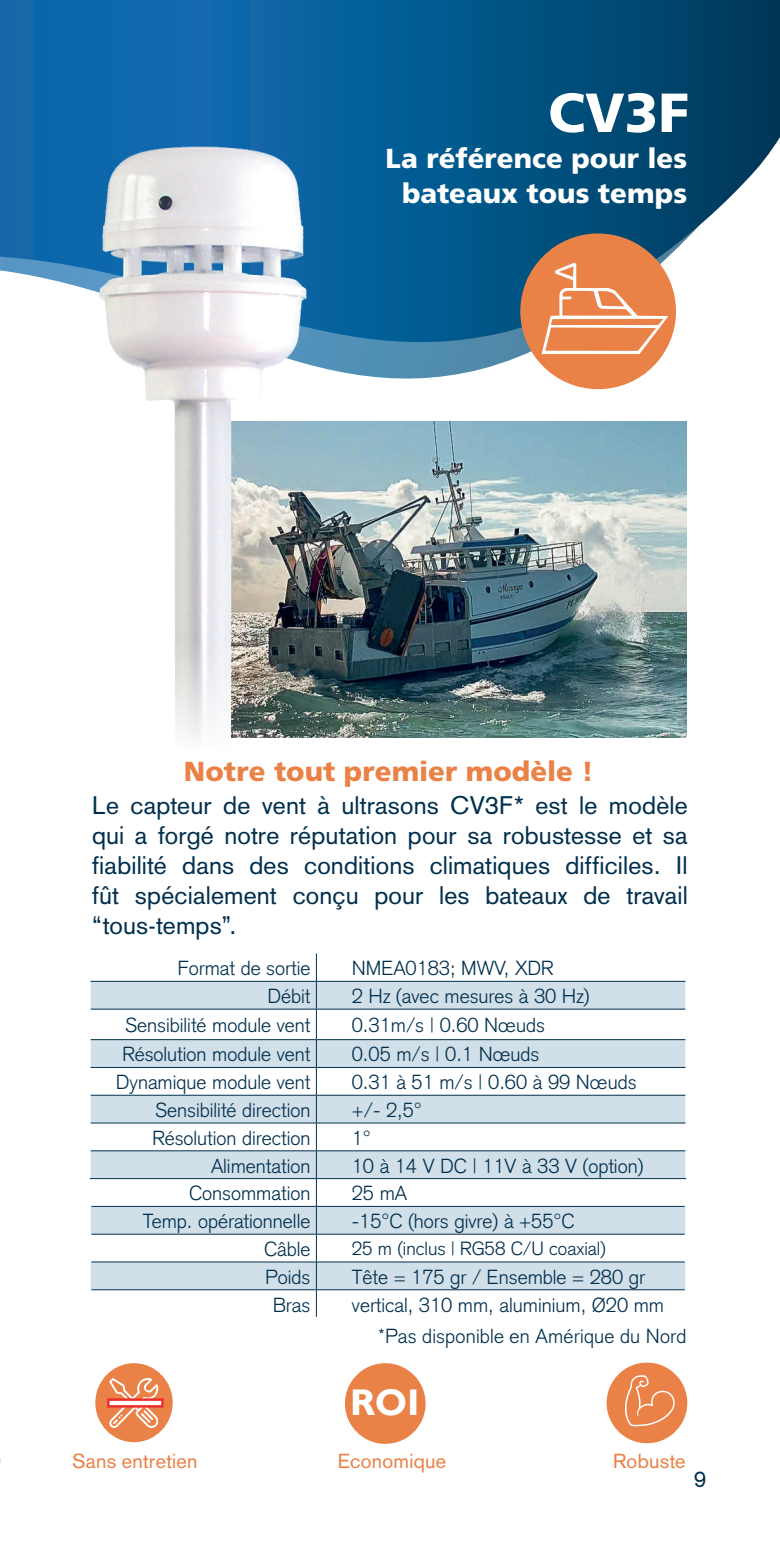
<style>
.page{position:relative;width:780px;height:1560px;background:#fff}
.page>*{position:absolute;margin:0;border:0;box-sizing:border-box;transform-origin:0 0}
.t1{font:900 55px "Frutiger";color:#fff}
.t2{font:700 37px "Gill Sans";color:#fff}
.Product{font:900 27.5px/35px "Frutiger";color:#fff;text-align:center}
.Product-2{font:900 27.5px "Frutiger";letter-spacing:.005em;color:#ea8146}
.Product_Sub{font:25px/30px "Akzidenz Grotesk";letter-spacing:.005em;color:#002f4e;text-align:justify}
.t3{font:22.5px "Akzidenz Grotesk";color:#002f4e}
.Product_Sub-2{font:300 20px "Akzidenz Grotesk";color:#002f4e}
.Product-3{font:20px "Akzidenz Grotesk";letter-spacing:.015em;color:#ea8146}
.t4{font:300 18.75px "Akzidenz Grotesk";color:#002f4e}
</style>
<div class="page">
<svg style="left:0;top:0;width:780px;height:372px"></svg>
<svg style="left:91px;top:981px;width:594px;height:308px;fill:#d1dfe9"></svg>
<hr style="left:91px;top:980px;width:225px;height:1px;background:#002f4e">
<hr style="left:316px;top:980px;width:369px;height:1px;background:#002f4e">
<svg style="left:316px;top:953px;width:1px;height:55px"></svg>
<hr style="left:91px;top:1008px;width:225px;height:1px;background:#002f4e">
<hr style="left:316px;top:1008px;width:369px;height:1px;background:#002f4e">
<hr style="left:316px;top:1009px;width:1px;height:30px;background:#002f4e">
<hr style="left:91px;top:1039px;width:225px;height:1px;background:#002f4e">
<hr style="left:316px;top:1039px;width:369px;height:1px;background:#002f4e">
<hr style="left:91px;top:1066px;width:225px;height:1px;background:#002f4e">
<hr style="left:316px;top:1066px;width:369px;height:1px;background:#002f4e">
<hr style="left:91px;top:1094px;width:225px;height:1px;background:#002f4e">
<hr style="left:316px;top:1094px;width:369px;height:1px;background:#002f4e">
<hr style="left:91px;top:1122px;width:225px;height:1px;background:#002f4e">
<hr style="left:316px;top:1122px;width:369px;height:1px;background:#002f4e">
<hr style="left:91px;top:1150px;width:225px;height:1px;background:#002f4e">
<hr style="left:316px;top:1150px;width:369px;height:1px;background:#002f4e">
<hr style="left:90px;top:1177px;width:226px;height:1px;background:#002f4e">
<hr style="left:316px;top:1177px;width:370px;height:1px;background:#002f4e">
<hr style="left:91px;top:1205px;width:225px;height:1px;background:#002f4e">
<hr style="left:316px;top:1205px;width:368px;height:1px;background:#002f4e">
<hr style="left:91px;top:1233px;width:225px;height:1px;background:#002f4e">
<hr style="left:316px;top:1233px;width:368px;height:1px;background:#002f4e">
<hr style="left:91px;top:1261px;width:225px;height:1px;background:#002f4e">
<hr style="left:316px;top:1261px;width:368px;height:1px;background:#002f4e">
<hr style="left:91px;top:1289px;width:225px;height:1px;background:#002f4e">
<hr style="left:316px;top:1289px;width:368px;height:1px;background:#002f4e">
<svg style="left:316px;top:1039px;width:1px;height:277px"></svg>
<img style="left:412px;top:421px;width:274px;height:316px">
<img style="left:0;top:4px;width:412px;height:735px">
<div style="left:520px;top:233px;width:156px;height:156px;background:#ea8146;border-radius:50%"></div>
<svg style="left:541px;top:263px;width:127px;height:91px"></svg>
<div style="left:95px;top:1362px;width:78px;height:79px;background:#ea8146;border-radius:50%"></div>
<svg style="left:109px;top:1378px;width:50px;height:50px"></svg>
<div style="left:108px;top:1399px;width:54px;height:7px;background:#fff"></div>
<div style="left:107px;top:1398px;width:57px;height:9px;border:2px solid #ee2d2d"></div>
<div style="left:345px;top:1362px;width:80px;height:81px;background:#ea8146;border-radius:50%"></div>
<div style="left:606px;top:1362px;width:81px;height:80px;background:#ea8146;border-radius:50%"></div>
<svg style="left:624px;top:1375px;width:51px;height:51px"></svg>
<p class="t1" style="left:548px;top:79px;width:142px">CV3F</p>
<p class="Product" style="left:385px;top:141px;width:303px">La référence pour les bateaux tous temps</p>
<p class="Product-2" style="left:184px;top:755px;width:411px">Notre tout premier modèle !</p>
<p class="Product_Sub" style="left:92px;top:790px;width:597px">Le capteur de vent à ultrasons CV3F* est le modèle qui a forgé notre réputation pour sa robustesse et sa fiabilité dans des conditions climatiques difficiles. Il fût spécialement conçu pour les bateaux de travail “tous-temps”.</p>
<p class="Product_Sub-2" style="left:178px;top:956px;width:134px">Format de sortie</p>
<p class="Product_Sub-2" style="left:352px;top:956px;width:203px">NMEA0183; MWV, XDR</p>
<p class="Product_Sub-2" style="left:267px;top:984px;width:44px">Débit</p>
<p class="Product_Sub-2" style="left:352px;top:984px;width:239px">2 Hz (avec mesures à 30 Hz)</p>
<p class="Product_Sub-2" style="left:125px;top:1013px;width:187px">Sensibilité module vent</p>
<p class="Product_Sub-2" style="left:352px;top:1013px;width:195px">0.31m/s | 0.60 Nœuds</p>
<p class="Product_Sub-2" style="left:122px;top:1042px;width:189px">Résolution module vent</p>
<p class="Product_Sub-2" style="left:352px;top:1042px;width:189px">0.05 m/s | 0.1 Nœuds</p>
<p class="Product_Sub-2" style="left:116px;top:1070px;width:196px">Dynamique module vent</p>
<p class="Product_Sub-2" style="left:352px;top:1070px;width:286px">0.31 à 51 m/s | 0.60 à 99 Nœuds</p>
<p class="Product_Sub-2" style="left:155px;top:1098px;width:157px">Sensibilité direction</p>
<p class="Product_Sub-2" style="left:352px;top:1098px;width:72px">+/- 2,5°</p>
<p class="Product_Sub-2" style="left:152px;top:1126px;width:159px">Résolution direction</p>
<p class="Product_Sub-2" style="left:352px;top:1126px;width:21px">1°</p>
<p class="Product_Sub-2" style="left:211px;top:1153px;width:101px">Alimentation</p>
<p class="Product_Sub-2" style="left:352px;top:1153px;width:293px">10 à 14 V DC | 11V à 33 V (option)</p>
<p class="Product_Sub-2" style="left:189px;top:1181px;width:123px">Consommation</p>
<p class="Product_Sub-2" style="left:352px;top:1181px;width:57px">25 mA</p>
<p class="Product_Sub-2" style="left:143px;top:1209px;width:169px">Temp. opérationnelle</p>
<p class="Product_Sub-2" style="left:352px;top:1209px;width:224px">-15°C (hors givre) à +55°C</p>
<p class="Product_Sub-2" style="left:264px;top:1237px;width:48px">Câble</p>
<p class="t4" style="left:352px;top:1237px;width:255px">25 m (inclus | RG58 C/U coaxial)</p>
<p class="Product_Sub-2" style="left:265px;top:1264px;width:47px">Poids</p>
<p class="Product_Sub-2" style="left:352px;top:1264px;width:294px">Tête = 175 gr / Ensemble = 280 gr</p>
<p class="Product_Sub-2" style="left:273px;top:1292px;width:39px">Bras</p>
<p class="Product_Sub-2" style="left:352px;top:1292px;width:314px">vertical, 310 mm, aluminium, Ø20 mm</p>
<p class="Product-3" style="left:72px;top:1448px;width:127px">Sans entretien</p>
<p class="Product_Sub-2" style="left:379px;top:1324px;width:309px">*Pas disponible en Amérique du Nord</p>
<p class="t2" style="left:350px;top:1379px;width:71px">ROI</p>
<p class="Product-3" style="left:338px;top:1449px;width:110px">Economique</p>
<p class="Product-3" style="left:613px;top:1449px;width:74px">Robuste</p>
<p class="t3" style="left:693px;top:1465px;width:14px">9</p>
</div>
